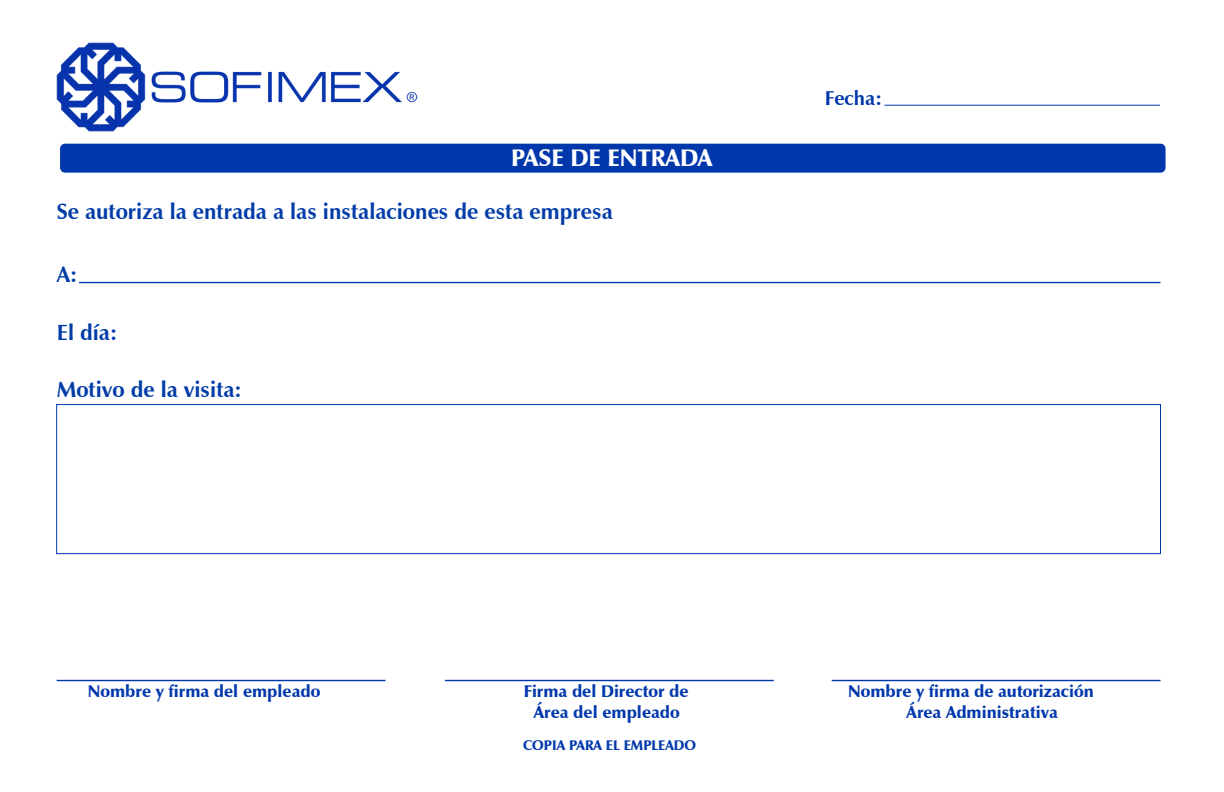
<style>
.page{position:relative;width:1224px;height:792px;background:#fff}
.page>*{position:absolute;margin:0;border:0;box-sizing:border-box;transform-origin:0 0}
.t1{font:900 24px "Zapf Humanist 601 BT";color:#fff}
.t2{font:700 22px "Zapf Humanist 601 BT";color:#003ca7}
.t3{font:700 20px "Zapf Humanist 601 BT";color:#0038ac}
.t4{font:900 17px/21.2px "Zapf Humanist 601 BT";color:#0038ac;text-align:center}
.t5{font:900 14px "Zapf Humanist 601 BT";color:#0038ac}
</style>
<div class="page">
<div style="left:60px;top:144px;width:1106px;height:29px;background:#0038ac;border-radius:5px"></div>
<hr style="left:57px;top:680px;width:328px;height:1px;background:#0038ac">
<hr style="left:832px;top:680px;width:329px;height:1px;background:#0038ac">
<hr style="left:445px;top:680px;width:329px;height:1px;background:#0038ac">
<hr style="left:79px;top:282px;width:1082px;height:1px;background:#0038ac">
<div style="left:56px;top:404px;width:1105px;height:150px;border:1px solid #0038ac"></div>
<hr style="left:884px;top:105px;width:276px;height:1px;background:#0038ac">
<img style="left:56px;top:42px;width:362px;height:90px">
<h1 class="t1" style="left:511px;top:148px;width:203px">PASE DE ENTRADA</h1>
<p class="t2" style="left:57px;top:203px;width:558px">Se autoriza la entrada a las instalaciones de esta empresa</p>
<p class="t2" style="left:57px;top:266px;width:22px">A:</p>
<p class="t2" style="left:57px;top:323px;width:62px">El día:</p>
<p class="t2" style="left:57px;top:381px;width:187px">Motivo de la visita:</p>
<p class="t3" style="left:825px;top:90px;width:59px">Fecha:</p>
<p class="t4" style="left:88px;top:682px;width:234px">Nombre y firma del empleado</p>
<p class="t4" style="left:524px;top:682px;width:166px">Firma del Director de<br>Área del empleado</p>
<p class="t4" style="left:907px;top:682px;width:189px;text-align:left;text-indent:-58px">Nombre y firma de autorización<br>Área Administrativa</p>
<p class="t5" style="left:523px;top:739px;width:175px">COPIA PARA EL EMPLEADO</p>
</div>
